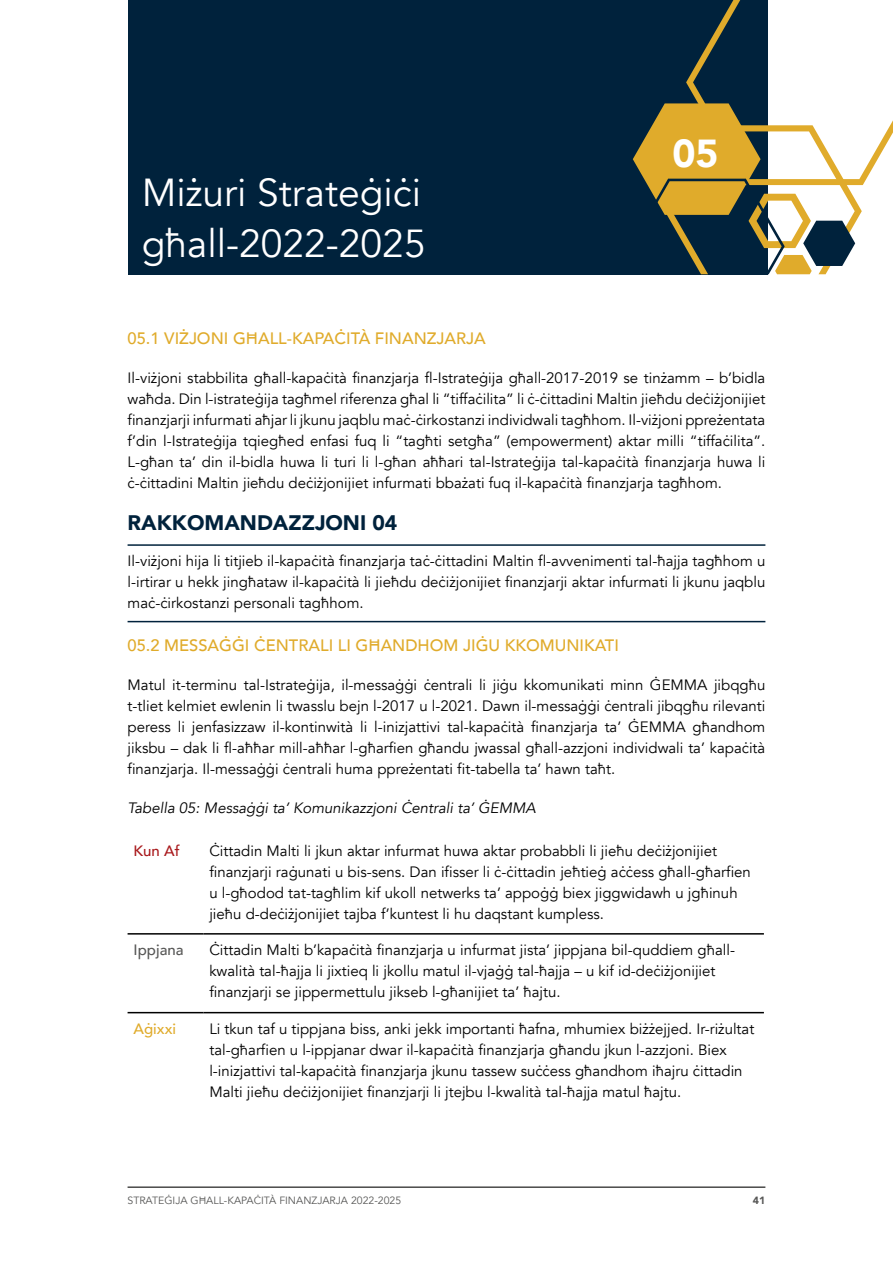
<style>
.page{position:relative;width:893px;height:1263px;background:#fff}
.page>*{position:absolute;margin:0;border:0;box-sizing:border-box;transform-origin:0 0}
.t1{font:39px/51px "Avenir";color:#fff}
.t2{font:900 39px "Avenir";color:#fff}
.t3{font:900 21px "Avenir";color:#00223c}
.t4{font:500 16.5px "Avenir";color:#e0ab2b}
.t5{font:15px/21px "Avenir";color:#000;text-align:justify}
.t6{font:italic 15px "Avenir";color:#000}
.t7{font:500 15px "Avenir";color:#575756}
.t8{font:500 15px "Avenir";color:#e0ab2b}
.t9{font:500 15px "Avenir";color:#a91a1d}
.t10{font:10.5px "Avenir";color:#575756}
.t11{font:900 10.5px "Avenir";color:#575756}
</style>
<div class="page">
<div style="left:128px;top:0;width:639px;height:274px;background:#00223c"></div>
<svg style="left:632px;top:0;width:261px;height:274px"></svg>
<hr style="left:128px;top:933px;width:75px;height:1px;background:#000">
<hr style="left:203px;top:933px;width:561px;height:1px;background:#000">
<hr style="left:128px;top:1012px;width:75px;height:1px;background:#000">
<hr style="left:203px;top:1012px;width:561px;height:1px;background:#000">
<hr style="left:128px;top:544px;width:637px;height:2px;background:#00223c">
<hr style="left:128px;top:621px;width:637px;height:1px;background:#00223c">
<hr style="left:128px;top:1186px;width:637px;height:2px;background:#4a4a49">
<h1 class="t1" style="left:142px;top:167px;width:285px">Miżuri Strateġiċi għall-2022-2025</h1>
<h1 class="t2" style="left:672px;top:120px;width:48px">05</h1>
<p class="t4" style="left:128px;top:324px;width:360px">05.1 VIŻJONI GĦALL-KAPAĊITÀ FINANZJARJA</p>
<p class="t5" style="left:128px;top:368px;width:639px">Il-viżjoni stabbilita għall-kapaċità finanzjarja fl-Istrateġija għall-2017-2019 se tinżamm – b’bidla waħda. Din l-istrateġija tagħmel riferenza għal li “tiffaċilita” li ċ-ċittadini Maltin jieħdu deċiżjonijiet finanzjarji infurmati aħjar li jkunu jaqblu maċ-ċirkostanzi individwali tagħhom. Il-viżjoni ppreżentata f’din l-Istrateġija tqiegħed enfasi fuq li “tagħti setgħa” (empowerment) aktar milli “tiffaċilita”.<br>L-għan ta’ din il-bidla huwa li turi li l-għan aħħari tal-Istrateġija tal-kapaċità finanzjarja huwa li ċ-ċittadini Maltin jieħdu deċiżjonijiet infurmati bbażati fuq il-kapaċità finanzjarja tagħhom.</p>
<h2 class="t3" style="left:128px;top:505px;width:271px">RAKKOMANDAZZJONI 04</h2>
<p class="t5" style="left:128px;top:551px;width:639px">Il-viżjoni hija li titjieb il-kapaċità finanzjarja taċ-ċittadini Maltin fl-avvenimenti tal-ħajja tagħhom u l-irtirar u hekk jingħataw il-kapaċità li jieħdu deċiżjonijiet finanzjarji aktar infurmati li jkunu jaqblu maċ-ċirkostanzi personali tagħhom.</p>
<p class="t4" style="left:128px;top:630px;width:493px">05.2 MESSAĠĠI ĊENTRALI LI GĦANDHOM JIĠU KKOMUNIKATI</p>
<p class="t5" style="left:128px;top:674px;width:639px">Matul it-terminu tal-Istrateġija, il-messaġġi ċentrali li jiġu kkomunikati minn ĠEMMA jibqgħu t-tliet kelmiet ewlenin li twasslu bejn l-2017 u l-2021. Dawn il-messaġġi ċentrali jibqgħu rilevanti peress li jenfasizzaw il-kontinwità li l-inizjattivi tal-kapaċità finanzjarja ta’ ĠEMMA għandhom jiksbu – dak li fl-aħħar mill-aħħar l-għarfien għandu jwassal għall-azzjoni individwali ta’ kapaċità finanzjarja. Il-messaġġi ċentrali huma ppreżentati fit-tabella ta’ hawn taħt.</p>
<p class="t6" style="left:128px;top:798px;width:410px">Tabella 05: Messaġġi ta’ Komunikazzjoni Ċentrali ta’ ĠEMMA</p>
<p class="t9" style="left:134px;top:837px;width:48px">Kun Af</p>
<p class="t5" style="left:209px;top:840px;width:543px;text-align:left">Ċittadin Malti li jkun aktar infurmat huwa aktar probabbli li jieħu deċiżjonijiet finanzjarji raġunati u bis-sens. Dan ifisser li ċ-ċittadin jeħtieġ aċċess għall-għarfien u l-għodod tat-tagħlim kif ukoll netwerks ta’ appoġġ biex jiggwidawh u jgħinuh jieħu d-deċiżjonijiet tajba f’kuntest li hu daqstant kumpless.</p>
<p class="t7" style="left:134px;top:937px;width:52px">Ippjana</p>
<p class="t5" style="left:209px;top:939px;width:527px;text-align:left">Ċittadin Malti b’kapaċità finanzjarja u infurmat jista’ jippjana bil-quddiem għall&shy;kwalità tal-ħajja li jixtieq li jkollu matul il-vjaġġ tal-ħajja – u kif id-deċiżjonijiet finanzjarji se jippermettulu jikseb l-għanijiet ta’ ħajtu.</p>
<p class="t8" style="left:134px;top:1015px;width:44px">Aġixxi</p>
<p class="t5" style="left:209px;top:1018px;width:546px;text-align:left">Li tkun taf u tippjana biss, anki jekk importanti ħafna, mhumiex biżżejjed. Ir-riżultat tal-għarfien u l-ippjanar dwar il-kapaċità finanzjarja għandu jkun l-azzjoni. Biex l-inizjattivi tal-kapaċità finanzjarja jkunu tassew suċċess għandhom iħajru ċittadin Malti jieħu deċiżjonijiet finanzjarji li jtejbu l-kwalità tal-ħajja matul ħajtu.</p>
<p class="t10" style="left:128px;top:1194px;width:275px">STRATEĠIJA GĦALL-KAPAĊITÀ FINANZJARJA 2022-2025</p>
<p class="t11" style="left:753px;top:1192px;width:14px">41</p>
</div>
